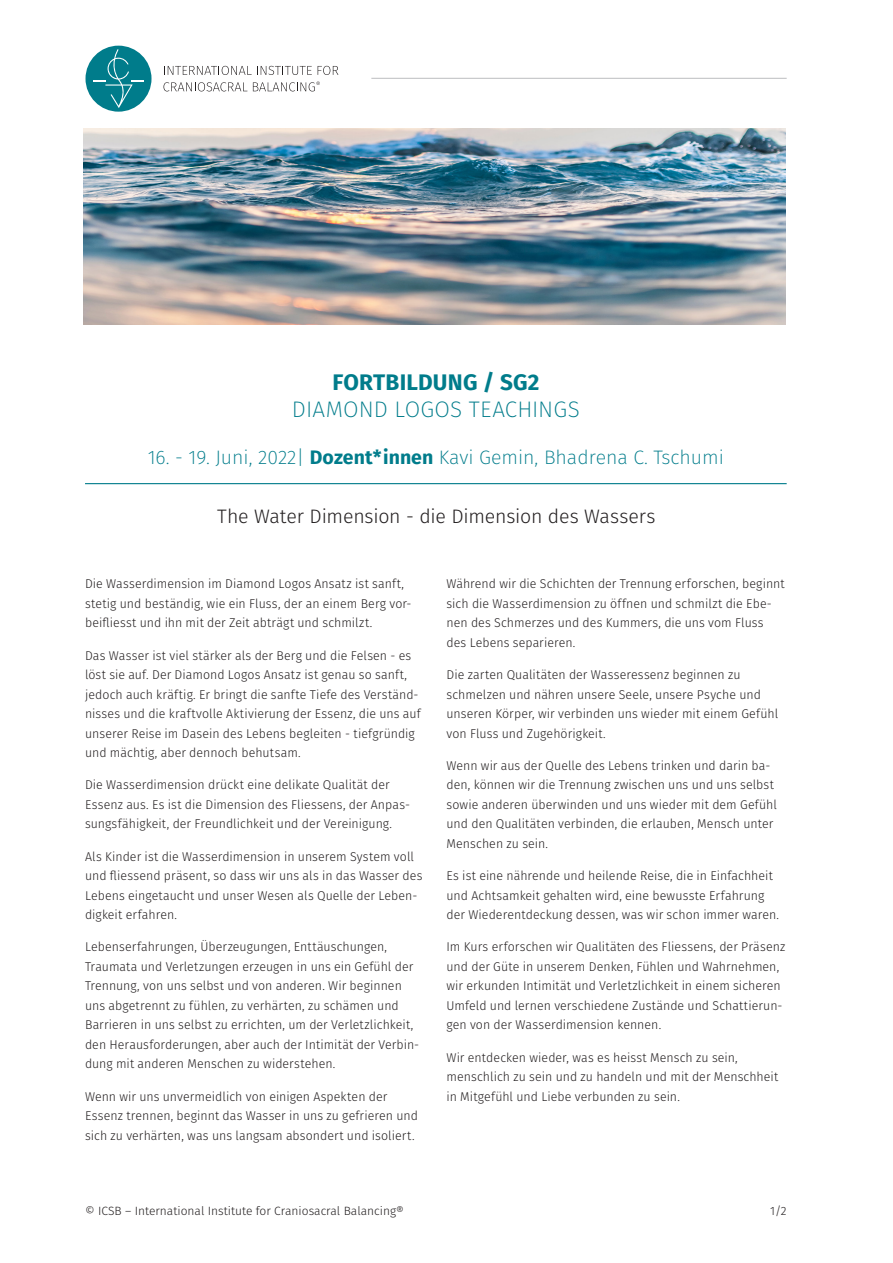
<style>
.page{position:relative;width:893px;height:1263px;background:#fff}
.page>*{position:absolute;margin:0;border:0;box-sizing:border-box;transform-origin:0 0}
.t1{font:200 22.5px "Fira Sans";color:#007c8b}
.t2{font:700 22.5px "Fira Sans";letter-spacing:.01em;color:#007c8b}
.t3{font:200 19.5px "Fira Sans";color:#007c8b}
._1__Titel{font:300 19.5px "Fira Sans";letter-spacing:-.01em;color:#231f20}
.Grundtext{font:300 12.75px/19.5px "Fira Sans";letter-spacing:.005em;color:#231f20}
.t4{font:300 12px "Fira Sans";color:#231f20}
.s1{font-weight:700}
</style>
<div class="page">
<div style="left:86px;top:46px;width:66px;height:66px;background:#007c8b;border-radius:50%"></div>
<svg style="left:93px;top:49px;width:51px;height:59px"></svg>
<svg style="left:164px;top:66px;width:148px;height:9px"></svg>
<svg style="left:318px;top:66px;width:20px;height:9px"></svg>
<svg style="left:163px;top:82px;width:84px;height:9px"></svg>
<svg style="left:253px;top:81px;width:67px;height:10px"></svg>
<hr style="left:371px;top:78px;width:416px;height:1px;background:#bcbdc0">
<hr style="left:85px;top:483px;width:702px;height:1px;background:#007c8b">
<img style="left:84px;top:129px;width:702px;height:195px">
<p class="t2" style="left:332px;top:363px;width:208px">FORTBILDUNG / SG2</p>
<p class="t1" style="left:292px;top:393px;width:289px">DIAMOND LOGOS TEACHINGS</p>
<p class="t3" style="left:148px;top:443px;width:578px">16. - 19. Juni, 2022| <span class="s1">Dozent*innen</span> Kavi Gemin, Bhadrena C. Tschumi</p>
<p class="_1__Titel" style="left:217px;top:503px;width:440px">The Water Dimension - die Dimension des Wassers</p>
<p class="Grundtext" style="left:85px;top:574px;width:328px">Die Wasserdimension im Diamond Logos Ansatz ist sanft, stetig und beständig, wie ein Fluss, der an einem Berg vor&shy;beifliesst und ihn mit der Zeit abträgt und schmilzt.</p>
<p class="Grundtext" style="left:85px;top:645px;width:337px">Das Wasser ist viel stärker als der Berg und die Felsen - es löst sie auf. Der Diamond Logos Ansatz ist genau so sanft, jedoch auch kräftig. Er bringt die sanfte Tiefe des Verständ&shy;nisses und die kraftvolle Aktivierung der Essenz, die uns auf unserer Reise im Dasein des Lebens begleiten - tiefgründig und mächtig, aber dennoch behutsam.</p>
<p class="Grundtext" style="left:85px;top:775px;width:326px">Die Wasserdimension drückt eine delikate Qualität der<br>Essenz aus. Es ist die Dimension des Fliessens, der Anpas&shy;sungsfähigkeit, der Freundlichkeit und der Vereinigung.</p>
<p class="Grundtext" style="left:85px;top:846px;width:339px">Als Kinder ist die Wasserdimension in unserem System voll und fliessend präsent, so dass wir uns als in das Wasser des Lebens eingetaucht und unser Wesen als Quelle der Leben&shy;digkeit erfahren.</p>
<p class="Grundtext" style="left:85px;top:937px;width:336px">Lebenserfahrungen, Überzeugungen, Enttäuschungen, Traumata und Verletzungen erzeugen in uns ein Gefühl der Trennung, von uns selbst und von anderen. Wir beginnen uns abgetrennt zu fühlen, zu verhärten, zu schämen und Barrieren in uns selbst zu errichten, um der Verletzlichkeit, den Herausforderungen, aber auch der Intimität der Verbin&shy;dung mit anderen Menschen zu widerstehen.</p>
<p class="Grundtext" style="left:85px;top:1086px;width:334px">Wenn wir uns unvermeidlich von einigen Aspekten der<br>Essenz trennen, beginnt das Wasser in uns zu gefrieren und sich zu verhärten, was uns langsam absondert und isoliert.</p>
<p class="Grundtext" style="left:446px;top:574px;width:340px">Während wir die Schichten der Trennung erforschen, beginnt sich die Wasserdimension zu öffnen und schmilzt die Ebe&shy;nen des Schmerzes und des Kummers, die uns vom Fluss des Lebens separieren.</p>
<p class="Grundtext" style="left:446px;top:665px;width:333px">Die zarten Qualitäten der Wasseressenz beginnen zu schmelzen und nähren unsere Seele, unsere Psyche und unseren Körper, wir verbinden uns wieder mit einem Gefühl von Fluss und Zugehörigkeit.</p>
<p class="Grundtext" style="left:446px;top:756px;width:332px">Wenn wir aus der Quelle des Lebens trinken und darin ba&shy;den, können wir die Trennung zwischen uns und uns selbst sowie anderen überwinden und uns wieder mit dem Gefühl und den Qualitäten verbinden, die erlauben, Mensch unter Menschen zu sein.</p>
<p class="Grundtext" style="left:446px;top:866px;width:334px">Es ist eine nährende und heilende Reise, die in Einfachheit und Achtsamkeit gehalten wird, eine bewusste Erfahrung der Wiederentdeckung dessen, was wir schon immer waren.</p>
<p class="Grundtext" style="left:446px;top:937px;width:340px">Im Kurs erforschen wir Qualitäten des Fliessens, der Präsenz und der Güte in unserem Denken, Fühlen und Wahrnehmen, wir erkunden Intimität und Verletzlichkeit in einem sicheren Umfeld und lernen verschiedene Zustände und Schattierun&shy;gen von der Wasserdimension kennen.</p>
<p class="Grundtext" style="left:446px;top:1047px;width:333px">Wir entdecken wieder, was es heisst Mensch zu sein, menschlich zu sein und zu handeln und mit der Menschheit in Mitgefühl und Liebe verbunden zu sein.</p>
<p class="t4" style="left:85px;top:1202px;width:320px">© ICSB – International Institute for Craniosacral Balancing®</p>
<p class="t4" style="left:770px;top:1202px;width:18px">1/2</p>
</div>
